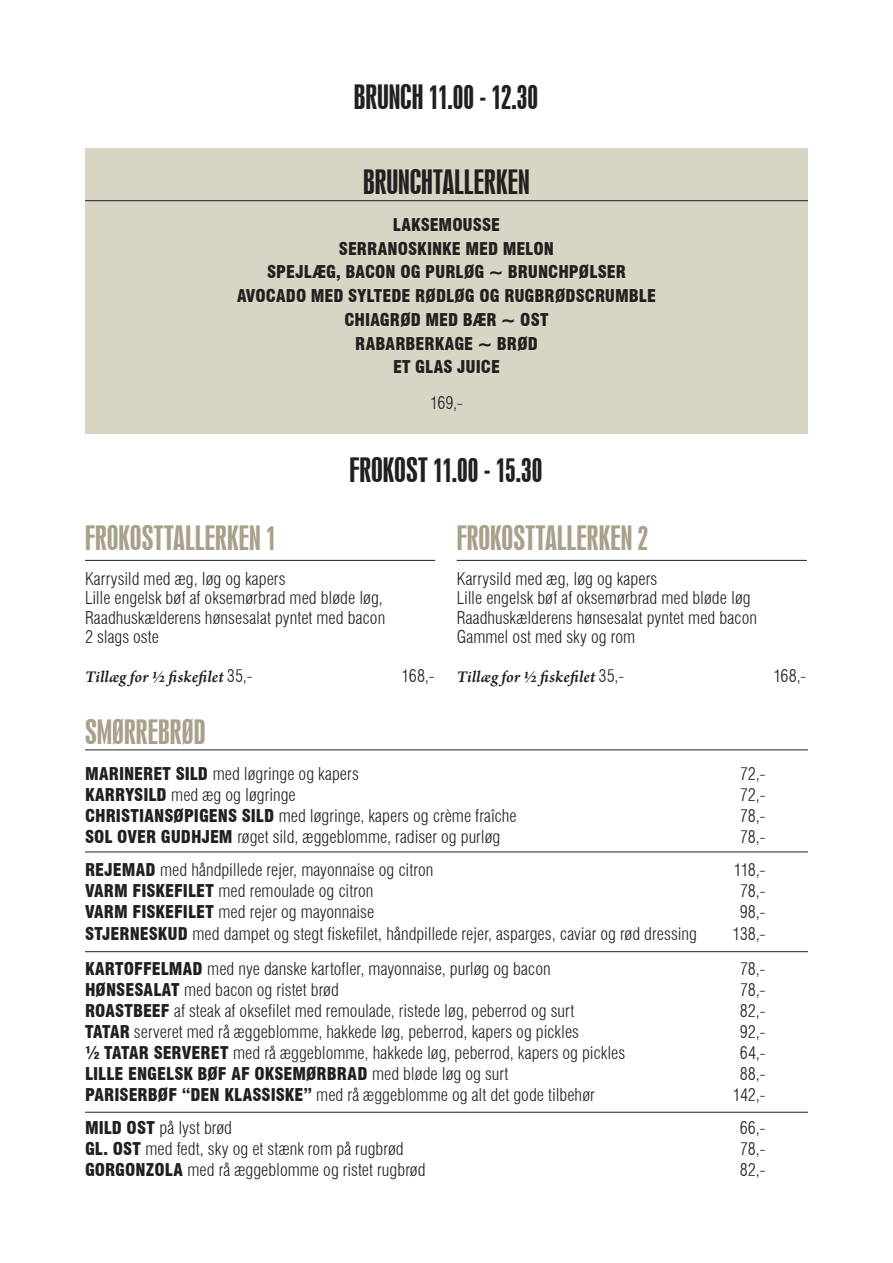
<style>
.page{position:relative;width:893px;height:1263px;background:#fff}
.page>*{position:absolute;margin:0;border:0;box-sizing:border-box;transform-origin:0 0}
.t1{font:31.5px "Swiss 924 BT Regular B";color:#231f20}
.t2{font:31.5px "Swiss 924 BT Regular B";color:#a9a08c}
.t3{font:300 condensed 17.25px "Swiss 721 BT";color:#231f20}
.t4{font:900 condensed 17.25px "Swiss 721 BT";color:#231f20}
.t5{font:italic 600 17.25px "Arno Pro";letter-spacing:.01em;color:#231f20}
.s1{font-family:"Swiss 721 BT";font-weight:300;font-style:normal;font-stretch:condensed}
.s2{font-weight:900}
.s3{font-weight:300}
</style>
<div class="page">
<div style="left:85px;top:148px;width:723px;height:286px;background:#d9d5c5"></div>
<hr style="left:85px;top:851px;width:723px;height:1px;background:#231f20">
<hr style="left:85px;top:749px;width:723px;height:1px;background:#231f20">
<hr style="left:85px;top:1112px;width:723px;height:1px;background:#231f20">
<hr style="left:85px;top:951px;width:723px;height:1px;background:#231f20">
<hr style="left:85px;top:560px;width:350px;height:1px;background:#231f20">
<hr style="left:457px;top:560px;width:350px;height:1px;background:#231f20">
<hr style="left:85px;top:200px;width:723px;height:1px;background:#231f20">
<p class="t1" style="left:354px;top:78px;width:186px">BRUNCH 11.00 - 12.30</p>
<p class="t1" style="left:363px;top:163px;width:168px">BRUNCHTALLERKEN</p>
<p class="t4" style="left:393px;top:214px;width:109px">LAKSEMOUSSE</p>
<p class="t4" style="left:339px;top:238px;width:216px">SERRANOSKINKE MED MELON</p>
<p class="t4" style="left:267px;top:262px;width:360px">SPEJLÆG, BACON OG PURLØG ~ BRUNCHPØLSER</p>
<p class="t4" style="left:237px;top:285px;width:420px">AVOCADO MED SYLTEDE RØDLØG OG RUGBRØDSCRUMBLE</p>
<p class="t4" style="left:344px;top:309px;width:206px">CHIAGRØD MED BÆR ~ OST</p>
<p class="t4" style="left:355px;top:333px;width:184px">RABARBERKAGE ~ BRØD</p>
<p class="t4" style="left:393px;top:357px;width:108px">ET GLAS JUICE</p>
<p class="t3" style="left:430px;top:392px;width:34px">169,-</p>
<p class="t1" style="left:349px;top:451px;width:195px">FROKOST 11.00 - 15.30</p>
<p class="t2" style="left:85px;top:519px;width:193px">FROKOSTTALLERKEN 1</p>
<p class="t3" style="left:85px;top:568px;width:202px">Karrysild med æg, løg og kapers</p>
<p class="t3" style="left:85px;top:587px;width:299px">Lille engelsk bøf af oksemørbrad med bløde løg,</p>
<p class="t3" style="left:85px;top:607px;width:302px">Raadhuskælderens hønsesalat pyntet med bacon</p>
<p class="t3" style="left:85px;top:626px;width:75px">2 slags oste</p>
<p class="t5" style="left:85px;top:667px;width:169px">Tillæg for ½ fiskefilet <span class="s1">35,-</span></p>
<p class="t3" style="left:402px;top:665px;width:34px">168,-</p>
<p class="t2" style="left:457px;top:519px;width:193px">FROKOSTTALLERKEN 2</p>
<p class="t3" style="left:457px;top:568px;width:202px">Karrysild med æg, løg og kapers</p>
<p class="t3" style="left:457px;top:587px;width:295px">Lille engelsk bøf af oksemørbrad med bløde løg</p>
<p class="t3" style="left:457px;top:607px;width:302px">Raadhuskælderens hønsesalat pyntet med bacon</p>
<p class="t3" style="left:457px;top:626px;width:180px">Gammel ost med sky og rom</p>
<p class="t5" style="left:457px;top:667px;width:169px">Tillæg for ½ fiskefilet <span class="s1">35,-</span></p>
<p class="t3" style="left:773px;top:665px;width:34px">168,-</p>
<p class="t2" style="left:85px;top:713px;width:122px">SMØRREBRØD</p>
<p class="t3" style="left:85px;top:763px;width:275px"><span class="s2">MARINERET SILD</span> med løgringe og kapers</p>
<p class="t3" style="left:740px;top:763px;width:27px">72,-</p>
<p class="t3" style="left:85px;top:784px;width:212px"><span class="s2">KARRYSILD</span> med æg og løgringe</p>
<p class="t3" style="left:740px;top:784px;width:27px">72,-</p>
<p class="t3" style="left:85px;top:805px;width:433px"><span class="s2">CHRISTIANSØPIGENS SILD</span> med løgringe, kapers og crème fraîche</p>
<p class="t3" style="left:740px;top:805px;width:27px">78,-</p>
<p class="t3" style="left:85px;top:826px;width:417px"><span class="s2">SOL OVER GUDHJEM</span> røget sild, æggeblomme, radiser og purløg</p>
<p class="t3" style="left:740px;top:826px;width:27px">78,-</p>
<p class="t3" style="left:85px;top:859px;width:350px"><span class="s2">REJEMAD</span> med håndpillede rejer, mayonnaise og citron</p>
<p class="t3" style="left:734px;top:859px;width:33px">118,-</p>
<p class="t3" style="left:85px;top:880px;width:290px"><span class="s2">VARM FISKEFILET</span> med remoulade og citron</p>
<p class="t3" style="left:740px;top:880px;width:27px">78,-</p>
<p class="t3" style="left:85px;top:901px;width:291px"><span class="s2">VARM FISKEFILET</span> med rejer og mayonnaise</p>
<p class="t3" style="left:740px;top:901px;width:27px">98,-</p>
<p class="t3" style="left:85px;top:923px;width:613px"><span class="s2">STJERNESKUD</span> med dampet og stegt fiskefilet, håndpillede rejer, asparges, caviar og rød dressing</p>
<p class="t3" style="left:733px;top:923px;width:34px">138,-</p>
<p class="t3" style="left:85px;top:958px;width:467px"><span class="s2">KARTOFFELMAD</span> med nye danske kartofler, mayonnaise, purløg og bacon</p>
<p class="t3" style="left:740px;top:958px;width:27px">78,-</p>
<p class="t3" style="left:85px;top:979px;width:255px"><span class="s2">HØNSESALAT</span> med bacon og ristet brød</p>
<p class="t3" style="left:740px;top:979px;width:27px">78,-</p>
<p class="t3" style="left:85px;top:1001px;width:491px"><span class="s2">ROASTBEEF</span> af steak af oksefilet med remoulade, ristede løg, peberrod og surt</p>
<p class="t3" style="left:740px;top:1001px;width:27px">82,-</p>
<p class="t3" style="left:85px;top:1022px;width:496px"><span class="s2">TATAR</span> serveret med rå æggeblomme, hakkede løg, peberrod, kapers og pickles</p>
<p class="t3" style="left:740px;top:1022px;width:27px">92,-</p>
<p class="t3" style="left:85px;top:1043px;width:542px"><span class="s2">½ TATAR SERVERET</span> med rå æggeblomme, hakkede løg, peberrod, kapers og pickles</p>
<p class="t3" style="left:740px;top:1043px;width:27px">64,-</p>
<p class="t4" style="left:85px;top:1064px;width:425px">LILLE ENGELSK BØF AF OKSEMØRBRAD <span class="s3">med bløde løg og surt</span></p>
<p class="t3" style="left:740px;top:1064px;width:27px">88,-</p>
<p class="t3" style="left:85px;top:1085px;width:511px"><span class="s2">PARISERBØF “DEN KLASSISKE”</span> med rå æggeblomme og alt det gode tilbehør</p>
<p class="t3" style="left:733px;top:1085px;width:34px">142,-</p>
<p class="t3" style="left:85px;top:1118px;width:149px"><span class="s2">MILD OST</span> på lyst brød</p>
<p class="t3" style="left:740px;top:1118px;width:27px">66,-</p>
<p class="t3" style="left:85px;top:1139px;width:320px"><span class="s2">GL. OST</span> med fedt, sky og et stænk rom på rugbrød</p>
<p class="t3" style="left:740px;top:1139px;width:27px">78,-</p>
<p class="t3" style="left:85px;top:1160px;width:342px"><span class="s2">GORGONZOLA</span> med rå æggeblomme og ristet rugbrød</p>
<p class="t3" style="left:740px;top:1160px;width:27px">82,-</p>
</div>
